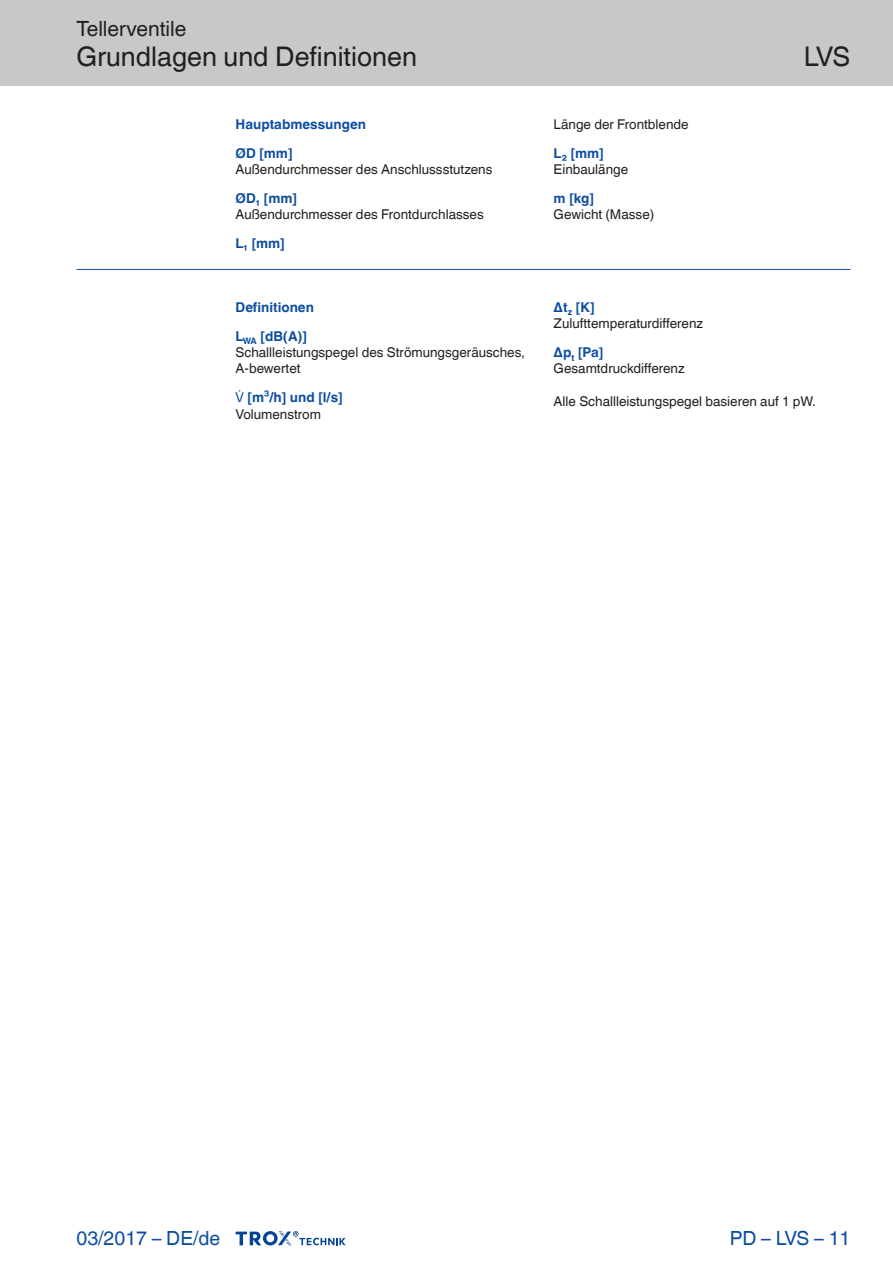
<style>
.page{position:relative;width:893px;height:1263px;background:#fff}
.page>*{position:absolute;margin:0;border:0;box-sizing:border-box;transform-origin:0 0}
.Navigation_2{font:27px "TROX Helvetica";color:#231f20}
.Navigation_3{font:27px "TROX Helvetica";color:#231f20}
.Navigation_1{font:21px "TROX Helvetica";color:#231f20}
.country{font:19.5px "TROX Helvetica";color:#0d4da1}
.pagina_li-re{font:19.5px "TROX Helvetica";letter-spacing:-.015em;color:#0d4da1}
.descr_txt_section_pa{font:13.5px/16.2px "TROX Helvetica";color:#231f20}
.descr_txt_section_ti{font:700 13.5px "TROX Helvetica";color:#0d4da1}
</style>
<div class="page">
<div style="left:0;top:0;width:893px;height:85px;background:#c7c8ca"></div>
<svg style="left:236px;top:1231px;width:110px;height:15px"></svg>
<hr style="left:77px;top:269px;width:773px;height:1px;background:#0d4da1">
<p class="Navigation_1" style="left:77px;top:17px;width:111px">Tellerventile</p>
<p class="Navigation_2" style="left:77px;top:41px;width:342px">Grundlagen und Definitionen</p>
<p class="descr_txt_section_ti" style="left:236px;top:116px;width:132px">Hauptabmessungen</p>
<p class="descr_txt_section_ti" style="left:236px;top:145px;width:58px">ØD [mm]</p>
<p class="descr_txt_section_pa" style="left:236px;top:161px;width:258px">Außendurchmesser des Anschlussstutzens</p>
<p class="descr_txt_section_ti" style="left:236px;top:190px;width:63px">ØD₁ [mm]</p>
<p class="descr_txt_section_pa" style="left:236px;top:206px;width:250px">Außendurchmesser des Frontdurchlasses</p>
<p class="descr_txt_section_ti" style="left:236px;top:235px;width:51px">L₁ [mm]</p>
<p class="descr_txt_section_ti" style="left:236px;top:299px;width:80px">Definitionen</p>
<p class="descr_txt_section_ti" style="left:236px;top:328px;width:73px">L<sub>WA</sub> [dB(A)]</p>
<p class="descr_txt_section_pa" style="left:236px;top:344px;width:291px">Schallleistungspegel des Strömungsgeräusches,<br>A-bewertet</p>
<p class="descr_txt_section_ti" style="left:248px;top:390px;width:97px">[m³/h] und [l/s]</p>
<p class="descr_txt_section_pa" style="left:236px;top:406px;width:87px">Volumenstrom</p>
<p class="descr_txt_section_pa" style="left:554px;top:116px;width:137px">Länge der Frontblende</p>
<p class="descr_txt_section_ti" style="left:554px;top:145px;width:52px">L₂ [mm]</p>
<p class="descr_txt_section_pa" style="left:554px;top:161px;width:76px">Einbaulänge</p>
<p class="descr_txt_section_ti" style="left:554px;top:190px;width:42px">m [kg]</p>
<p class="descr_txt_section_pa" style="left:554px;top:206px;width:102px">Gewicht (Masse)</p>
<p class="Navigation_3" style="left:804px;top:41px;width:48px">LVS</p>
<p class="descr_txt_section_ti" style="left:554px;top:299px;width:42px">Δt<sub>z</sub> [K]</p>
<p class="descr_txt_section_pa" style="left:554px;top:315px;width:151px">Zulufttemperaturdifferenz</p>
<p class="descr_txt_section_ti" style="left:554px;top:345px;width:51px">Δp<sub>t</sub> [Pa]</p>
<p class="descr_txt_section_pa" style="left:554px;top:361px;width:133px">Gesamtdruckdifferenz</p>
<p class="descr_txt_section_pa" style="left:554px;top:393px;width:264px">Alle Schallleistungspegel basieren auf 1 pW.</p>
<p class="country" style="left:77px;top:1227px;width:145px">03/2017 – DE/de</p>
<p class="pagina_li-re" style="left:730px;top:1227px;width:122px">PD – LVS – 11</p>
</div>
